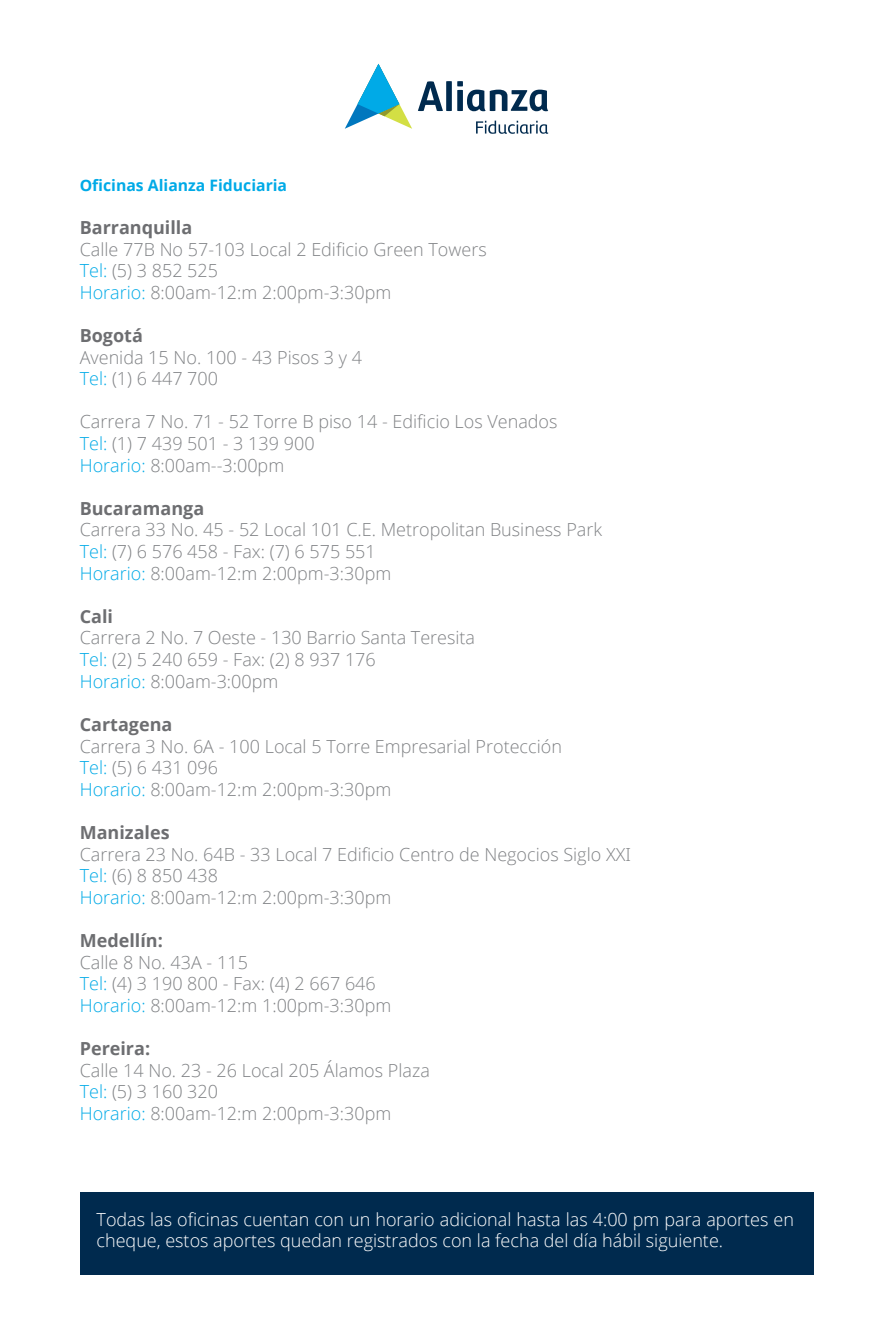
<style>
.page{position:relative;width:893px;height:1340px;background:#fff}
.page>*{position:absolute;margin:0;border:0;box-sizing:border-box;transform-origin:0 0}
.t1{font:300 18px/21.6px "Open Sans";color:#808285}
.t2{font:300 18px/21.6px "Open Sans";color:#fff}
.t3{font:700 18px "Open Sans";color:#6d6e71}
.t4{font:700 15.75px "Open Sans";color:#00aae7}
.s1{color:#00aae7}
</style>
<div class="page">
<svg style="left:418px;top:81px;width:130px;height:30px"></svg>
<svg style="left:476px;top:121px;width:72px;height:13px"></svg>
<svg style="left:345px;top:64px;width:67px;height:65px"></svg>
<div style="left:80px;top:1191px;width:733px;height:83px;background:#002a4e"></div>
<p class="t4" style="left:80px;top:174px;width:209px">Oficinas Alianza Fiduciaria</p>
<p class="t3" style="left:80px;top:215px;width:114px">Barranquilla</p>
<p class="t1" style="left:80px;top:238px;width:408px">Calle 77B No 57-103 Local 2 Edificio Green Towers<br><span class="s1">Tel:</span> (5) 3 852 525<br><span class="s1">Horario:</span> 8:00am-12:m 2:00pm-3:30pm</p>
<p class="t3" style="left:80px;top:323px;width:65px">Bogotá</p>
<p class="t1" style="left:80px;top:346px;width:284px">Avenida 15 No. 100 - 43 Pisos 3 y 4<br><span class="s1">Tel:</span> (1) 6 447 700</p>
<p class="t1" style="left:80px;top:410px;width:479px">Carrera 7 No. 71 - 52 Torre B piso 14 - Edificio Los Venados<br><span class="s1">Tel:</span> (1) 7 439 501 - 3 139 900<br><span class="s1">Horario:</span> 8:00am--3:00pm</p>
<p class="t3" style="left:80px;top:495px;width:126px">Bucaramanga</p>
<p class="t1" style="left:80px;top:518px;width:524px">Carrera 33 No. 45 - 52 Local 101 C.E. Metropolitan Business Park<br><span class="s1">Tel:</span> (7) 6 576 458 - Fax: (7) 6 575 551<br><span class="s1">Horario:</span> 8:00am-12:m 2:00pm-3:30pm</p>
<p class="t3" style="left:80px;top:603px;width:35px">Cali</p>
<p class="t1" style="left:80px;top:626px;width:397px">Carrera 2 No. 7 Oeste - 130 Barrio Santa Teresita<br><span class="s1">Tel:</span> (2) 5 240 659 - Fax: (2) 8 937 176<br><span class="s1">Horario:</span> 8:00am-3:00pm</p>
<p class="t3" style="left:80px;top:711px;width:94px">Cartagena</p>
<p class="t1" style="left:80px;top:734px;width:484px">Carrera 3 No. 6A - 100 Local 5 Torre Empresarial Protección<br><span class="s1">Tel:</span> (5) 6 431 096<br><span class="s1">Horario:</span> 8:00am-12:m 2:00pm-3:30pm</p>
<p class="t3" style="left:80px;top:819px;width:91px">Manizales</p>
<p class="t1" style="left:80px;top:842px;width:553px">Carrera 23 No. 64B - 33 Local 7 Edificio Centro de Negocios Siglo XXI<br><span class="s1">Tel:</span> (6) 8 850 438<br><span class="s1">Horario:</span> 8:00am-12:m 2:00pm-3:30pm</p>
<p class="t3" style="left:80px;top:927px;width:85px">Medellín:</p>
<p class="t1" style="left:80px;top:950px;width:313px">Calle 8 No. 43A - 115<br><span class="s1">Tel:</span> (4) 3 190 800 - Fax: (4) 2 667 646<br><span class="s1">Horario:</span> 8:00am-12:m 1:00pm-3:30pm</p>
<p class="t3" style="left:80px;top:1035px;width:72px">Pereira:</p>
<p class="t1" style="left:80px;top:1058px;width:352px">Calle 14 No. 23 - 26 Local 205 Álamos Plaza<br><span class="s1">Tel:</span> (5) 3 160 320<br><span class="s1">Horario:</span> 8:00am-12:m 2:00pm-3:30pm</p>
<p class="t2" style="left:97px;top:1207px;width:699px">Todas las oficinas cuentan con un horario adicional hasta las 4:00 pm para aportes en cheque, estos aportes quedan registrados con la fecha del día hábil siguiente.</p>
</div>
